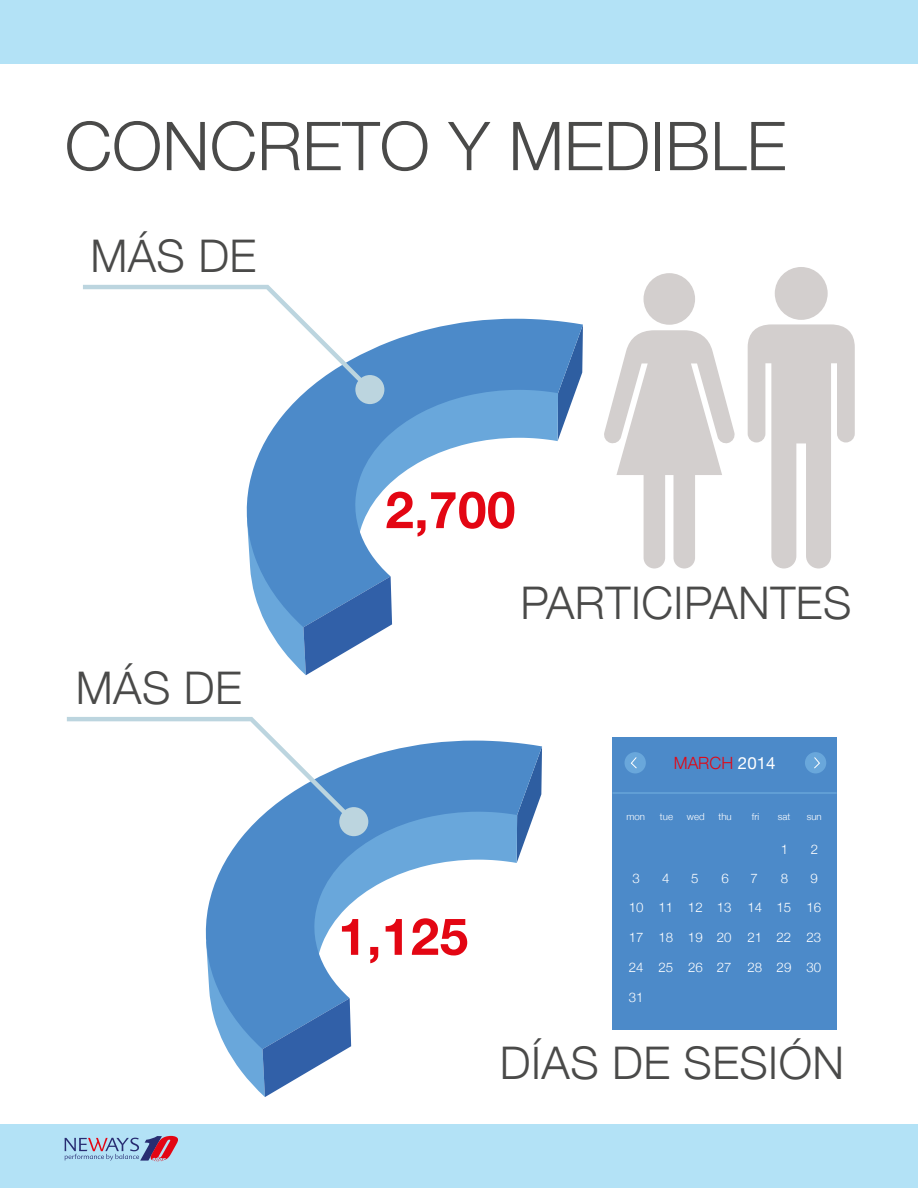
<style>
.page{position:relative;width:918px;height:1188px;background:#fff}
.page>*{position:absolute;margin:0;border:0;box-sizing:border-box;transform-origin:0 0}
.t1{font:300 67.5px "Helvetica Neue";color:#4a4a49}
.t2{font:700 51.15px "Helvetica Neue";letter-spacing:.01em;color:#e30613}
.t3{font:300 45px "Helvetica Neue";letter-spacing:.01em;color:#4a4a49}
.t4{font:300 16.8px "Helvetica Neue";color:#e30613}
.t5{font:300 13.2px "Helvetica Neue";color:#fff}
.t6{font:300 9.6px "Helvetica Neue";color:#fff}
.s1{font-weight:400;color:#fff}
</style>
<div class="page">
<svg style="left:83px;top:285px;width:500px;height:390px"></svg>
<svg style="left:67px;top:717px;width:475px;height:380px"></svg>
<svg style="left:748px;top:324px;width:107px;height:244px"></svg>
<div style="left:775px;top:267px;width:53px;height:53px;background:#d3cfce;border-radius:50%"></div>
<svg style="left:604px;top:330px;width:131px;height:238px"></svg>
<div style="left:644px;top:273px;width:51px;height:52px;background:#d3cfce;border-radius:50%"></div>
<div style="left:0;top:0;width:918px;height:64px;background:#b3e2f6"></div>
<div style="left:0;top:1124px;width:918px;height:64px;background:#b3e2f6"></div>
<svg style="left:65px;top:1136px;width:113px;height:25px"></svg>
<div style="left:612px;top:737px;width:225px;height:292px;background:#4c8ac9"></div>
<div style="left:625px;top:752px;width:21px;height:21px;background:#69a7db;border-radius:50%"></div>
<div style="left:805px;top:752px;width:21px;height:21px;background:#69a7db;border-radius:50%"></div>
<svg style="left:630px;top:757px;width:7px;height:12px"></svg>
<svg style="left:814px;top:757px;width:6px;height:12px"></svg>
<hr style="left:612px;top:792px;width:225px;height:2px;background:#69a7db">
<h1 class="t1" style="left:65px;top:92px;width:723px">CONCRETO Y MEDIBLE</h1>
<h3 class="t3" style="left:90px;top:219px;width:167px">MÁS DE</h3>
<h3 class="t3" style="left:76px;top:651px;width:167px">MÁS DE</h3>
<h2 class="t2" style="left:385px;top:470px;width:132px">2,700</h2>
<h3 class="t3" style="left:521px;top:567px;width:332px">PARTICIPANTES</h3>
<h2 class="t2" style="left:338px;top:896px;width:132px">1,125</h2>
<p class="t4" style="left:674px;top:750px;width:103px">MARCH <span class="s1">2014</span></p>
<p class="t6" style="left:627px;top:809px;width:20px">mon</p>
<p class="t6" style="left:660px;top:809px;width:15px">tue</p>
<p class="t6" style="left:687px;top:809px;width:19px">wed</p>
<p class="t6" style="left:719px;top:809px;width:15px">thu</p>
<p class="t6" style="left:752px;top:809px;width:9px">fri</p>
<p class="t6" style="left:778px;top:809px;width:14px">sat</p>
<p class="t6" style="left:807px;top:809px;width:16px">sun</p>
<p class="t5" style="left:781px;top:838px;width:9px">1</p>
<p class="t5" style="left:811px;top:838px;width:9px">2</p>
<p class="t5" style="left:633px;top:867px;width:9px">3</p>
<p class="t5" style="left:629px;top:897px;width:194px">10 11 12 13 14 15 16</p>
<p class="t5" style="left:629px;top:927px;width:194px">17 18 19 20 21 22 23</p>
<p class="t5" style="left:629px;top:957px;width:16px">24</p>
<p class="t5" style="left:629px;top:986px;width:16px">31</p>
<p class="t5" style="left:662px;top:867px;width:9px">4</p>
<p class="t5" style="left:691px;top:867px;width:9px">5</p>
<p class="t5" style="left:722px;top:867px;width:9px">6</p>
<p class="t5" style="left:750px;top:867px;width:9px">7</p>
<p class="t5" style="left:781px;top:867px;width:9px">8</p>
<p class="t5" style="left:811px;top:867px;width:9px">9</p>
<p class="t5" style="left:658px;top:957px;width:164px">25 26 27 28 29 30</p>
<h3 class="t3" style="left:500px;top:1027px;width:346px">DÍAS DE SESIÓN</h3>
</div>
